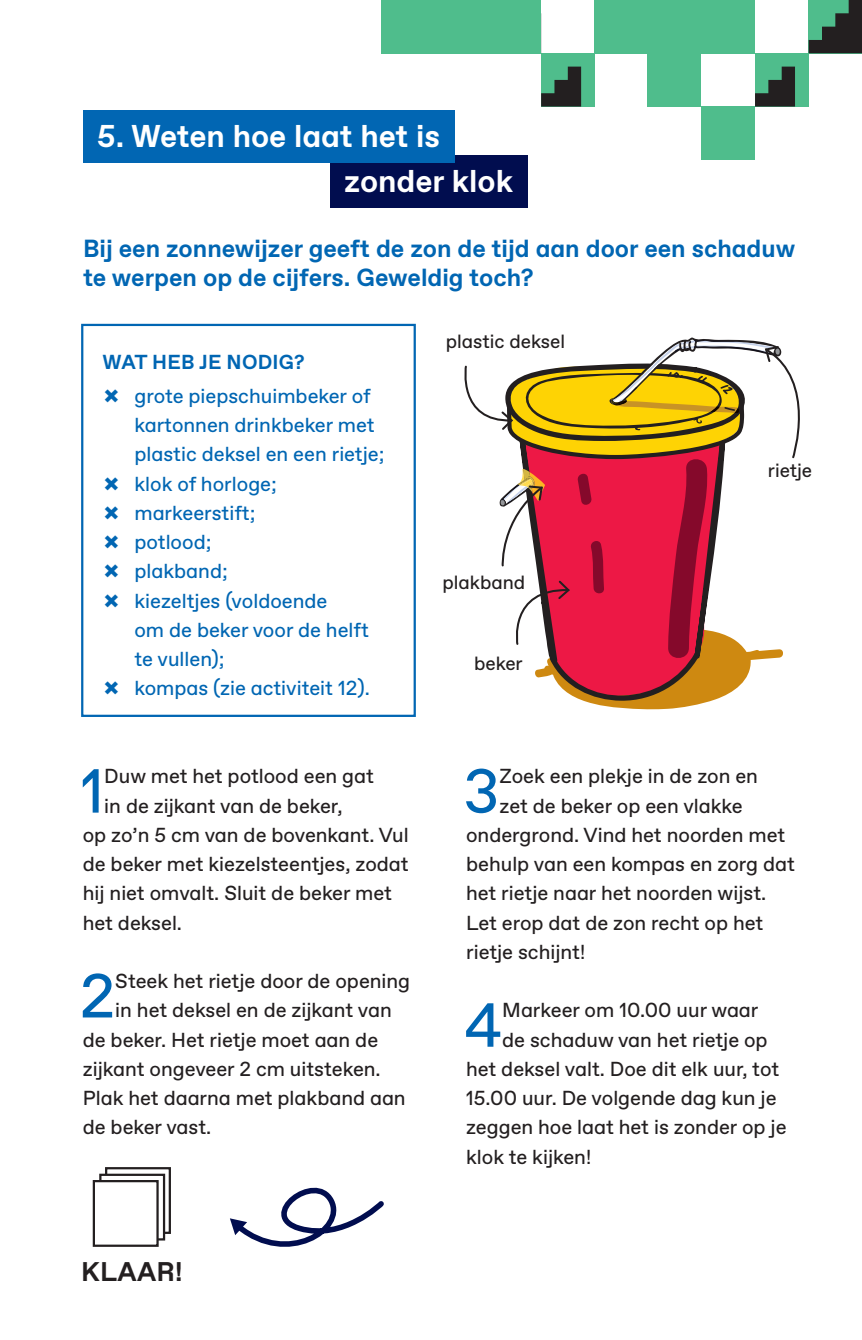
<style>
.page{position:relative;width:862px;height:1340px;background:#fff}
.page>*{position:absolute;margin:0;border:0;box-sizing:border-box;transform-origin:0 0}
.t1{font:62.1px "Favorit";color:#0166b3}
.t2{font:700 31.5px "Favorit";color:#fff}
.t3{font:700 27px "Favorit";letter-spacing:.01em;color:#231f20}
.t4{font:700 24.75px/29.2px "Favorit";color:#0166b3}
.t5{font:20.25px "Favorit";color:#231f20}
.t6{font:20.25px/29.2px "Favorit";color:#0166b3}
.t7{font:700 20.25px "Favorit";color:#0166b3}
.t8{font:19.12px "Favorit";color:#231f20}
</style>
<div class="page">
<div style="left:541px;top:53px;width:53px;height:54px;background:#4fbd8c"></div>
<svg style="left:541px;top:67px;width:39px;height:40px"></svg>
<div style="left:754px;top:53px;width:53px;height:54px;background:#4fbd8c"></div>
<svg style="left:754px;top:67px;width:40px;height:40px"></svg>
<div style="left:647px;top:53px;width:53px;height:54px;background:#4fbd8c"></div>
<div style="left:701px;top:107px;width:53px;height:53px;background:#4fbd8c"></div>
<div style="left:647px;top:0;width:53px;height:53px;background:#4fbd8c"></div>
<div style="left:700px;top:0;width:54px;height:53px;background:#4fbd8c"></div>
<div style="left:594px;top:0;width:53px;height:53px;background:#4fbd8c"></div>
<div style="left:381px;top:0;width:160px;height:53px;background:#4fbd8c"></div>
<div style="left:330px;top:155px;width:197px;height:53px;background:#010d4f"></div>
<div style="left:83px;top:110px;width:371px;height:53px;background:#0166b3"></div>
<div style="left:105px;top:1167px;width:66px;height:66px;border:2px solid #231f20"></div>
<div style="left:100px;top:1174px;width:64px;height:65px;background:#fff"></div>
<div style="left:99px;top:1173px;width:66px;height:67px;border:2px solid #231f20"></div>
<div style="left:94px;top:1181px;width:63px;height:64px;background:#fff"></div>
<div style="left:93px;top:1179px;width:65px;height:67px;border:2px solid #231f20"></div>
<div style="left:81px;top:324px;width:334px;height:393px;border:2px solid #0166b3"></div>
<svg style="left:464px;top:337px;width:336px;height:372px"></svg>
<svg style="left:230px;top:1187px;width:154px;height:60px"></svg>
<svg style="left:808px;top:0;width:54px;height:53px;background:#335b49"></svg>
<h2 class="t2" style="left:97px;top:115px;width:344px">5. Weten hoe laat het is</h2>
<h2 class="t2" style="left:344px;top:160px;width:170px">zonder klok</h2>
<p class="t4" style="left:83px;top:233px;width:713px">Bij een zonnewijzer geeft de zon de tijd aan door een schaduw te werpen op de cijfers. Geweldig toch?</p>
<p class="t7" style="left:103px;top:348px;width:203px">WAT HEB JE NODIG?</p>
<p class="t6" style="left:134px;top:381px;width:251px">grote piepschuimbeker of kartonnen drinkbeker met plastic deksel en een rietje; klok of horloge; markeerstift;<br>potlood;<br>plakband;<br>kiezeltjes (voldoende<br>om de beker voor de helft te vullen);<br>kompas (zie activiteit 12).</p>
<h1 class="t1" style="left:81px;top:749px;width:25px">1</h1>
<p class="t5" style="left:104px;top:762px;width:271px">Duw met het potlood een gat</p>
<p class="t5" style="left:104px;top:792px;width:240px">in de zijkant van de beker,</p>
<p class="t5" style="left:83px;top:821px;width:327px">op zo’n 5 cm van de bovenkant. Vul</p>
<p class="t5" style="left:83px;top:850px;width:327px">de beker met kiezelsteentjes, zodat</p>
<p class="t5" style="left:83px;top:879px;width:310px">hij niet omvalt. Sluit de beker met</p>
<p class="t5" style="left:83px;top:909px;width:101px">het deksel.</p>
<h1 class="t1" style="left:80px;top:954px;width:37px">2</h1>
<p class="t5" style="left:115px;top:967px;width:296px">Steek het rietje door de opening</p>
<p class="t5" style="left:115px;top:996px;width:278px">in het deksel en de zijkant van</p>
<p class="t5" style="left:83px;top:1026px;width:297px">de beker. Het rietje moet aan de</p>
<p class="t5" style="left:83px;top:1055px;width:299px">zijkant ongeveer 2 cm uitsteken.</p>
<p class="t5" style="left:83px;top:1084px;width:324px">Plak het daarna met plakband aan</p>
<p class="t5" style="left:83px;top:1113px;width:130px">de beker vast.</p>
<p class="t8" style="left:445px;top:328px;width:121px">plastic deksel</p>
<p class="t8" style="left:442px;top:569px;width:84px">plakband</p>
<p class="t8" style="left:474px;top:651px;width:50px">beker</p>
<p class="t8" style="left:767px;top:457px;width:46px">rietje</p>
<h1 class="t1" style="left:463px;top:749px;width:38px">3</h1>
<p class="t5" style="left:499px;top:762px;width:260px">Zoek een plekje in de zon en</p>
<p class="t5" style="left:499px;top:792px;width:244px">zet de beker op een vlakke</p>
<p class="t5" style="left:466px;top:821px;width:320px">ondergrond. Vind het noorden met</p>
<p class="t5" style="left:466px;top:850px;width:330px">behulp van een kompas en zorg dat</p>
<p class="t5" style="left:466px;top:879px;width:301px">het rietje naar het noorden wijst.</p>
<p class="t5" style="left:466px;top:909px;width:298px">Let erop dat de zon recht op het</p>
<p class="t5" style="left:466px;top:938px;width:121px">rietje schijnt!</p>
<h1 class="t1" style="left:464px;top:983px;width:39px">4</h1>
<p class="t5" style="left:502px;top:996px;width:257px">Markeer om 10.00 uur waar</p>
<p class="t5" style="left:502px;top:1026px;width:267px">de schaduw van het rietje op</p>
<p class="t5" style="left:466px;top:1055px;width:314px">het deksel valt. Doe dit elk uur, tot</p>
<p class="t5" style="left:466px;top:1084px;width:312px">15.00 uur. De volgende dag kun je</p>
<p class="t5" style="left:466px;top:1113px;width:322px">zeggen hoe laat het is zonder op je</p>
<p class="t5" style="left:466px;top:1143px;width:126px">klok te kijken!</p>
<h3 class="t3" style="left:81px;top:1253px;width:103px">KLAAR!</h3>
</div>
